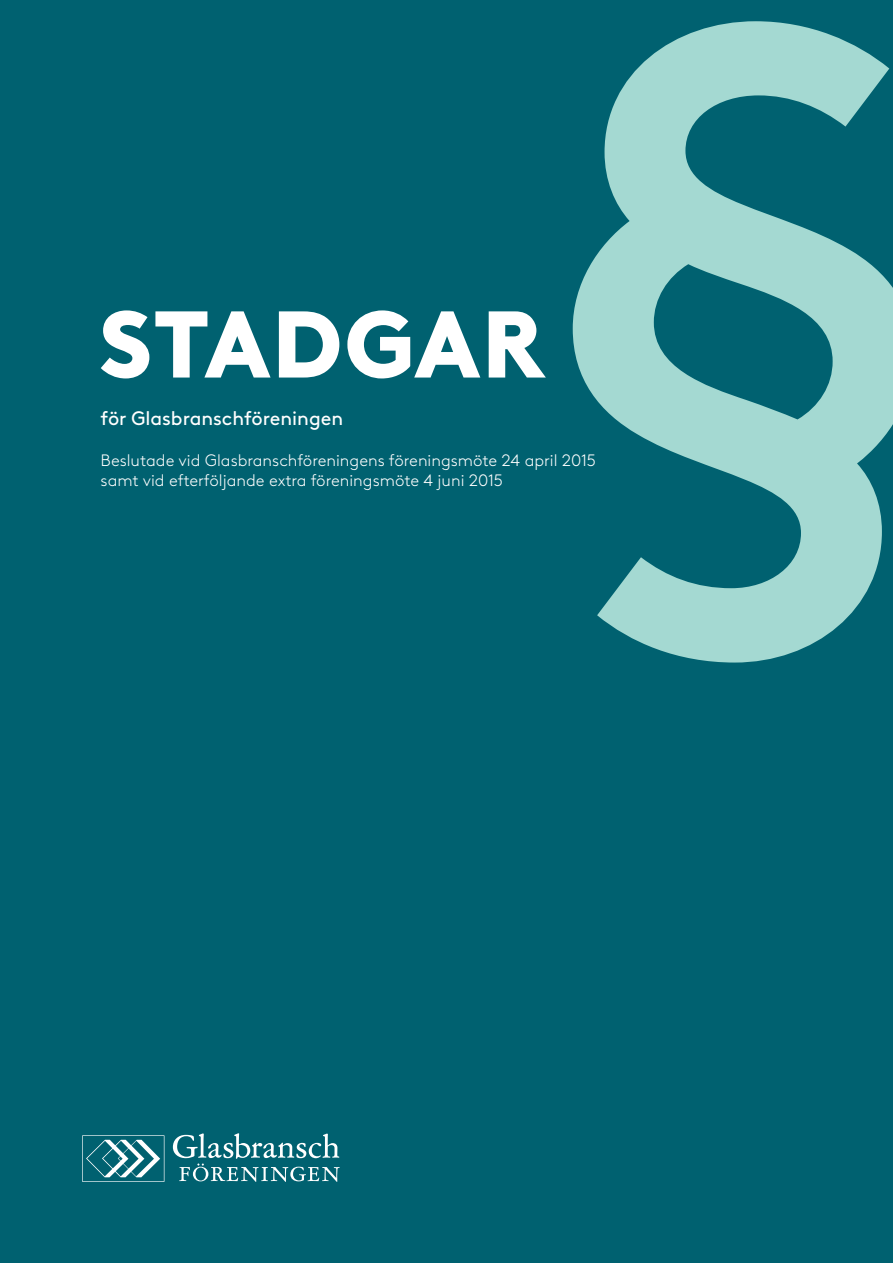
<style>
.page{position:relative;width:893px;height:1263px;background:#006170}
.page>*{position:absolute;margin:0;border:0;box-sizing:border-box;transform-origin:0 0}
.t1{font:500 675px "Brown LL";color:#a4d9d2}
.t2{font:900 94.5px "Brown LL";letter-spacing:.005em;color:#fff}
.t3{font:19.5px "Brown LL";color:#fff}
.t4{font:300 16.5px/19.8px "Brown LL";color:#fff}
</style>
<div class="page">
<svg style="left:173px;top:1133px;width:167px;height:49px"></svg>
<svg style="left:82px;top:1135px;width:82px;height:47px"></svg>
<h1 class="t1" style="left:548px;top:-256px;width:391px">§</h1>
<h2 class="t2" style="left:98px;top:271px;width:448px">STADGAR</h2>
<p class="t3" style="left:101px;top:404px;width:244px">för Glasbranschföreningen</p>
<p class="t4" style="left:101px;top:449px;width:497px">Beslutade vid Glasbranschföreningens föreningsmöte 24 april 2015 samt vid efterföljande extra föreningsmöte 4 juni 2015</p>
</div>
